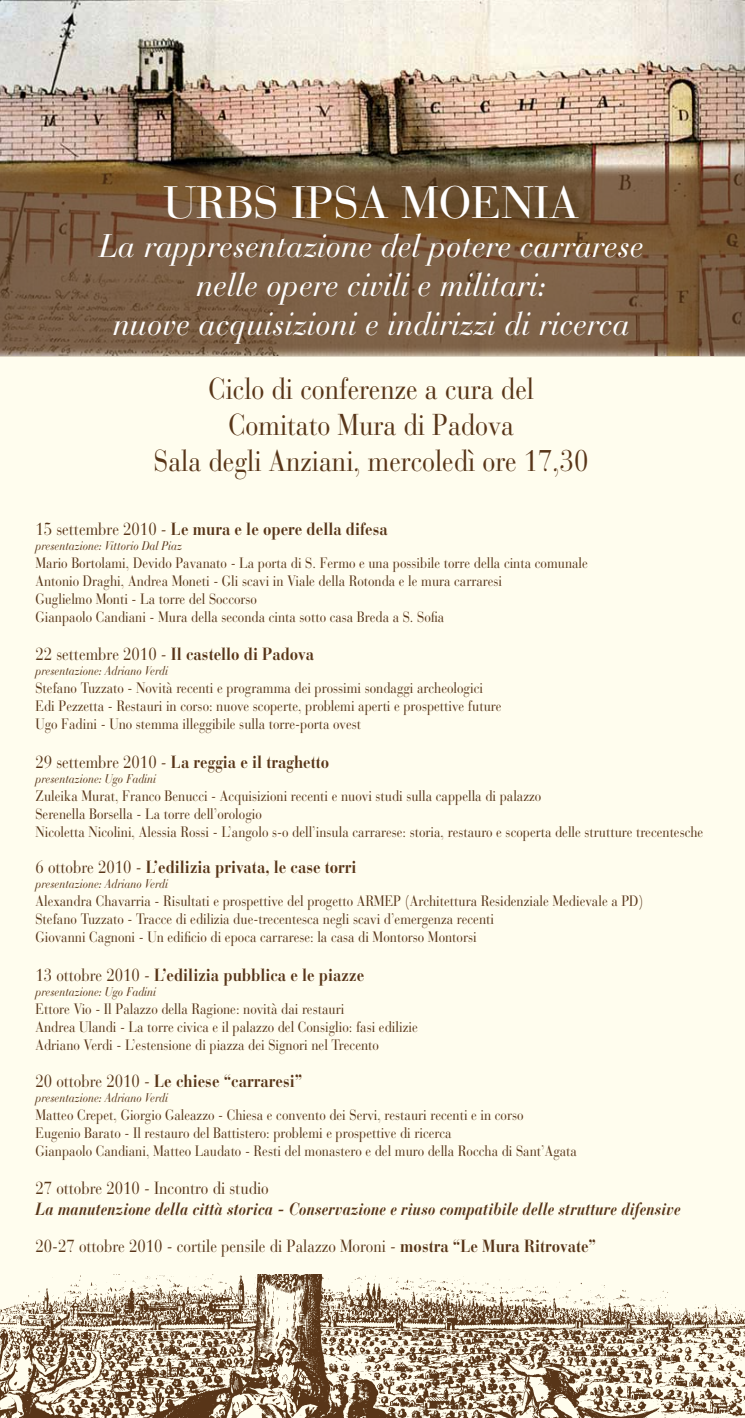
<style>
.page{position:relative;width:745px;height:1418px;background:#fff}
.page>*{position:absolute;margin:0;border:0;box-sizing:border-box;transform-origin:0 0}
.t1{font:45px "Bauer Bodoni";color:#fff}
.t2{font:italic 32.5px/39px "Bauer Bodoni";color:#fff;text-align:center;scale:.95 1}
.t3{font:30px/36px "Bauer Bodoni";color:#583518;text-align:center;scale:.86 1}
.t4{font:700 17.5px "Bauer Bodoni";color:#583518;scale:.86 1}
.t5{font:italic 700 17.5px/37.5px "Bauer Bodoni";color:#583518;scale:.86 1}
.t6{font:17.5px "Bauer Bodoni";color:#583518;scale:.86 1}
.t7{font:15px/18px "Bauer Bodoni";color:#583518;scale:.86 1}
.t8{font:italic 12.5px "Bauer Bodoni";color:#583518;scale:.86 1}
.s1{font-weight:400}
.s2{font-weight:400;font-style:normal}
.s3{font-style:normal}
</style>
<div class="page">
<div style="left:0;top:0;width:744px;height:1417px;background:#fffdee"></div>
<img style="left:0;top:0;width:744px;height:164px">
<svg style="left:0;top:164px;width:744px;height:193px;background:#795c40"></svg>
<img style="left:0;top:1274px;width:744px;height:143px">
<h1 class="t1" style="left:163px;top:175px;width:417px">URBS IPSA MOENIA</h1>
<h2 class="t2" style="left:99px;top:226px;width:574px">La rappresentazione del potere carrarese nelle opere civili e militari:<br>nuove acquisizioni e indirizzi di ricerca</h2>
<h3 class="t3" style="left:154px;top:371px;width:506px">Ciclo di conferenze a cura del<br>Comitato Mura di Padova<br>Sala degli Anziani, mercoledì ore 17,30</h3>
<p class="t4" style="left:35px;top:518px;width:411px"><span class="s1">15 settembre 2010 -</span> Le mura e le opere della difesa</p>
<p class="t8" style="left:35px;top:538px;width:171px">presentazione: Vittorio Dal Piaz</p>
<p class="t7" style="left:35px;top:554px;width:643px">Mario Bortolami, Devido Pavanato - La porta di S. Fermo e una possibile torre della cinta comunale Antonio Draghi, Andrea Moneti - Gli scavi in Viale della Rotonda e le mura carraresi<br>Guglielmo Monti - La torre del Soccorso<br>Gianpaolo Candiani - Mura della seconda cinta sotto casa Breda a S. Sofia</p>
<p class="t4" style="left:35px;top:643px;width:325px"><span class="s1">22 settembre 2010 -</span> Il castello di Padova</p>
<p class="t8" style="left:35px;top:663px;width:155px">presentazione: Adriano Verdi</p>
<p class="t7" style="left:35px;top:679px;width:543px">Stefano Tuzzato - Novità recenti e programma dei prossimi sondaggi archeologici<br>Edi Pezzetta - Restauri in corso: nuove scoperte, problemi aperti e prospettive future<br>Ugo Fadini - Uno stemma illeggibile sulla torre-porta ovest</p>
<p class="t4" style="left:35px;top:751px;width:343px"><span class="s1">29 settembre 2010 -</span> La reggia e il traghetto</p>
<p class="t8" style="left:35px;top:770px;width:142px">presentazione: Ugo Fadini</p>
<p class="t7" style="left:35px;top:786px;width:777px">Zuleika Murat, Franco Benucci - Acquisizioni recenti e nuovi studi sulla cappella di palazzo<br>Serenella Borsella - La torre dell’orologio<br>Nicoletta Nicolini, Alessia Rossi - L’angolo s-o dell’insula carrarese: storia, restauro e scoperta delle strutture trecentesche</p>
<p class="t4" style="left:35px;top:856px;width:375px"><span class="s1">6 ottobre 2010 -</span> L’edilizia privata, le case torri</p>
<p class="t8" style="left:35px;top:875px;width:155px">presentazione: Adriano Verdi</p>
<p class="t7" style="left:35px;top:891px;width:708px">Alexandra Chavarria - Risultati e prospettive del progetto ARMEP (Architettura Residenziale Medievale a PD)<br>Stefano Tuzzato - Tracce di edilizia due-trecentesca negli scavi d’emergenza recenti<br>Giovanni Cagnoni - Un edificio di epoca carrarese: la casa di Montorso Montorsi</p>
<p class="t4" style="left:35px;top:964px;width:383px"><span class="s1">13 ottobre 2010 -</span> L’edilizia pubblica e le piazze</p>
<p class="t8" style="left:35px;top:983px;width:142px">presentazione: Ugo Fadini</p>
<p class="t7" style="left:35px;top:999px;width:445px">Ettore Vio - Il Palazzo della Ragione: novità dai restauri<br>Andrea Ulandi - La torre civica e il palazzo del Consiglio: fasi edilizie<br>Adriano Verdi - L’estensione di piazza dei Signori nel Trecento</p>
<p class="t4" style="left:35px;top:1070px;width:312px"><span class="s1">20 ottobre 2010 -</span> Le chiese “carraresi”</p>
<p class="t8" style="left:35px;top:1090px;width:155px">presentazione: Adriano Verdi</p>
<p class="t7" style="left:35px;top:1106px;width:631px">Matteo Crepet, Giorgio Galeazzo - Chiesa e convento dei Servi, restauri recenti e in corso<br>Eugenio Barato - Il restauro del Battistero: problemi e prospettive di ricerca<br>Gianpaolo Candiani, Matteo Laudato - Resti del monastero e del muro della Roccha di Sant’Agata</p>
<p class="t6" style="left:35px;top:1177px;width:273px">27 ottobre 2010 - Incontro di studio</p>
<p class="t5" style="left:35px;top:1190px;width:751px">La manutenzione della città storica - Conservazione e riuso compatibile delle strutture difensive<br><span class="s2">20-27 ottobre 2010 - cortile pensile di Palazzo Moroni -</span> <span class="s3">mostra “Le Mura Ritrovate”</span></p>
</div>
